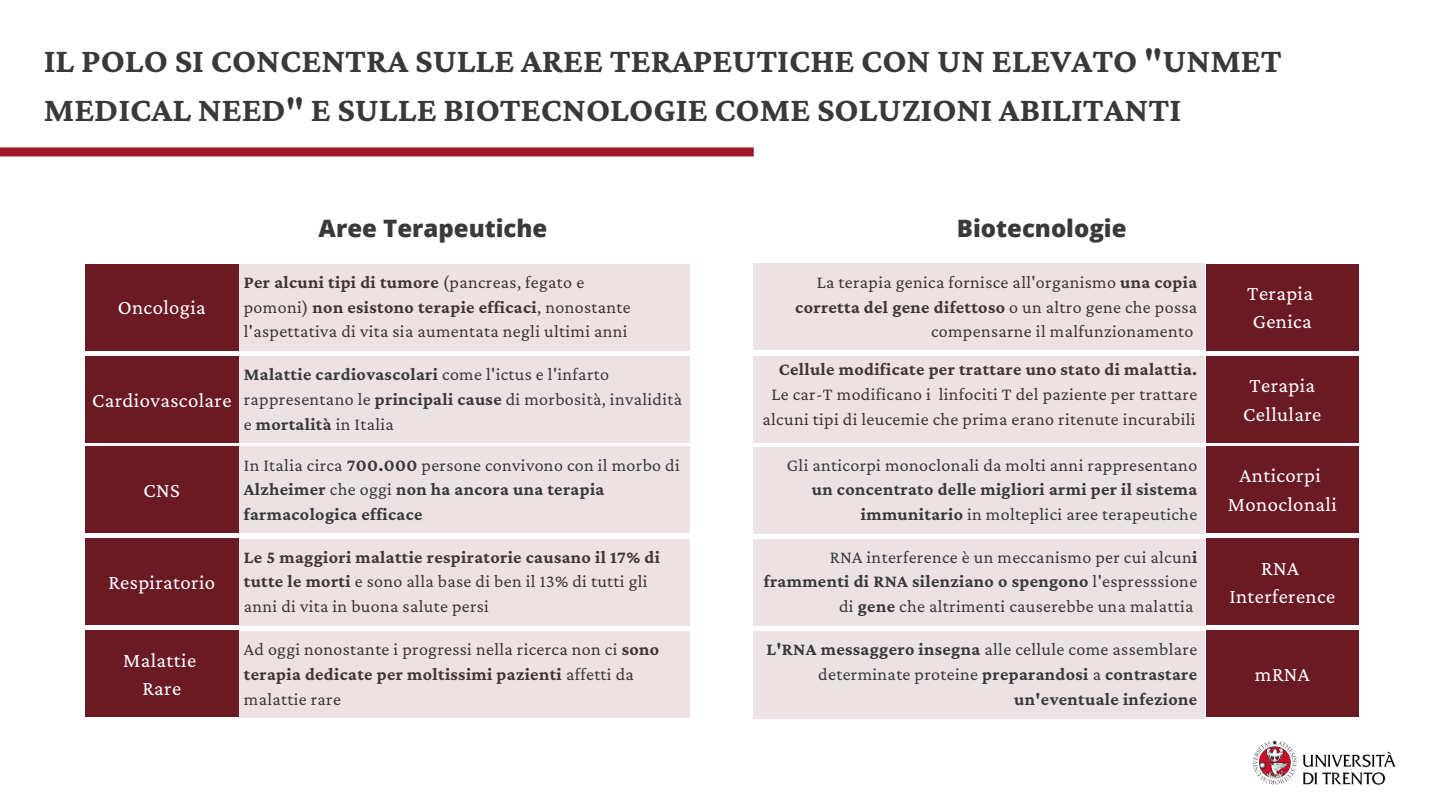
<style>
.page{position:relative;width:1440px;height:810px;background:#fff}
.page>*{position:absolute;margin:0;border:0;box-sizing:border-box;transform-origin:0 0}
.t1{font:700 35.1px/48.8px "Crimson Pro";color:#393939}
.t2{font:800 24px "Open Sans";color:#393939}
.t3{font:20.7px/28.5px "Crimson Pro";letter-spacing:.02em;color:#fff;text-align:center}
.t4{font:18px/24.8px "Crimson Pro";letter-spacing:.02em;color:#393939}
.t5{font:700 18px/24.8px "Crimson Pro";letter-spacing:.02em;color:#393939;text-align:right}
.s1{font-weight:700}
.s2{font-weight:400}
</style>
<div class="page">
<div style="left:0;top:147px;width:754px;height:9px;background:#a01625"></div>
<div style="left:238px;top:356px;width:452px;height:87px;background:#ece2e3"></div>
<div style="left:85px;top:356px;width:153px;height:87px;background:#6b1a24"></div>
<div style="left:85px;top:446px;width:153px;height:87px;background:#6b1a24"></div>
<div style="left:85px;top:539px;width:153px;height:86px;background:#6b1a24"></div>
<div style="left:85px;top:631px;width:153px;height:86px;background:#6b1a24"></div>
<div style="left:85px;top:264px;width:153px;height:86px;background:#6b1a24"></div>
<div style="left:1206px;top:356px;width:153px;height:87px;background:#6b1a24"></div>
<div style="left:1206px;top:446px;width:153px;height:87px;background:#6b1a24"></div>
<div style="left:1206px;top:539px;width:153px;height:86px;background:#6b1a24"></div>
<div style="left:754px;top:632px;width:451px;height:86px;background:#ece2e3"></div>
<div style="left:1206px;top:631px;width:153px;height:86px;background:#6b1a24"></div>
<div style="left:1206px;top:264px;width:153px;height:86px;background:#6b1a24"></div>
<div style="left:238px;top:446px;width:452px;height:87px;background:#ece2e3"></div>
<div style="left:754px;top:447px;width:451px;height:86px;background:#ece2e3"></div>
<div style="left:753px;top:539px;width:452px;height:87px;background:#ece2e3"></div>
<div style="left:753px;top:356px;width:452px;height:87px;background:#ece2e3"></div>
<div style="left:238px;top:264px;width:452px;height:86px;background:#ece2e3"></div>
<div style="left:238px;top:539px;width:452px;height:86px;background:#ece2e3"></div>
<div style="left:238px;top:631px;width:452px;height:86px;background:#ece2e3"></div>
<div style="left:754px;top:263px;width:451px;height:87px;background:#ece2e3"></div>
<img style="left:1254px;top:740px;width:142px;height:45px">
<h1 class="t1" style="left:44px;top:36px;width:1239px">IL POLO SI CONCENTRA SULLE AREE TERAPEUTICHE CON UN ELEVATO "UNMET<br>MEDICAL NEED" E SULLE BIOTECNOLOGIE COME SOLUZIONI ABILITANTI</h1>
<p class="t3" style="left:118px;top:293px;width:90px">Oncologia</p>
<p class="t3" style="left:92px;top:385px;width:141px">Cardiovascolare</p>
<p class="t3" style="left:144px;top:475px;width:38px">CNS</p>
<p class="t3" style="left:108px;top:568px;width:108px">Respiratorio</p>
<p class="t3" style="left:123px;top:645px;width:75px">Malattie<br>Rare</p>
<h2 class="t2" style="left:319px;top:211px;width:230px">Aree Terapeutiche</h2>
<p class="t4" style="left:244px;top:269px;width:388px"><span class="s1">Per alcuni tipi di tumore</span> (pancreas, fegato e pomoni) <span class="s1">non esistono terapie efficaci</span>, nonostante l'aspettativa di vita sia aumentata negli ultimi anni</p>
<p class="t4" style="left:244px;top:362px;width:440px"><span class="s1">Malattie cardiovascolari</span> come l'ictus e l'infarto rappresentano le <span class="s1">principali cause</span> di morbosità, invalidità e <span class="s1">mortalità</span> in Italia</p>
<p class="t5" style="left:244px;top:452px;width:437px;text-align:left"><span class="s2">In Italia circa</span> 700.000 <span class="s2">persone convivono con il morbo di<br></span>Alzheimer <span class="s2">che oggi</span> non ha ancora una terapia farmacologica efficace</p>
<p class="t4" style="left:244px;top:544px;width:418px"><span class="s1">Le 5 maggiori malattie respiratorie causano il 17% di tutte le morti</span> e sono alla base di ben il 13% di tutti gli anni di vita in buona salute persi</p>
<p class="t4" style="left:244px;top:637px;width:417px">Ad oggi nonostante i progressi nella ricerca non ci <span class="s1">sono terapia dedicate per moltissimi pazienti</span> affetti da malattie rare</p>
<h2 class="t2" style="left:957px;top:211px;width:171px">Biotecnologie</h2>
<p class="t4" style="left:795px;top:269px;width:404px;text-align:right">La terapia genica fornisce all'organismo <span class="s1">una copia corretta del gene difettoso</span> o un altro gene che possa compensarne il malfunzionamento</p>
<p class="t5" style="left:779px;top:357px;width:420px">Cellule modificate per trattare uno stato di malattia.</p>
<p class="t4" style="left:762px;top:381px;width:436px;text-align:center">Le car-T modificano i linfociti T del paziente per trattare alcuni tipi di leucemie che prima erano ritenute incurabili</p>
<p class="t4" style="left:787px;top:452px;width:412px">Gli anticorpi monoclonali da molti anni rappresentano</p>
<p class="t5" style="left:812px;top:477px;width:387px">un concentrato delle migliori armi per il sistema immunitario <span class="s2">in molteplici aree terapeutiche</span></p>
<p class="t4" style="left:764px;top:544px;width:435px;text-align:right">RNA interference è un meccanismo per cui alcun<span class="s1">i frammenti di RNA silenziano o spengono</span> l'espresssione di <span class="s1">gene</span> che altrimenti causerebbe una malattia</p>
<p class="t5" style="left:767px;top:637px;width:432px">L'RNA messaggero insegna <span class="s2">alle cellule come assemblare determinate proteine</span> preparandosi <span class="s2">a</span> contrastare un'eventuale infezione</p>
<p class="t3" style="left:1247px;top:279px;width:67px;text-align:left">Terapia<br>Genica</p>
<p class="t3" style="left:1243px;top:371px;width:80px;text-align:left">Terapia<br>Cellulare</p>
<p class="t3" style="left:1228px;top:461px;width:111px">Anticorpi<br>Monoclonali</p>
<p class="t3" style="left:1229px;top:553px;width:107px">RNA<br>Interference</p>
<p class="t3" style="left:1255px;top:660px;width:56px">mRNA</p>
</div>
